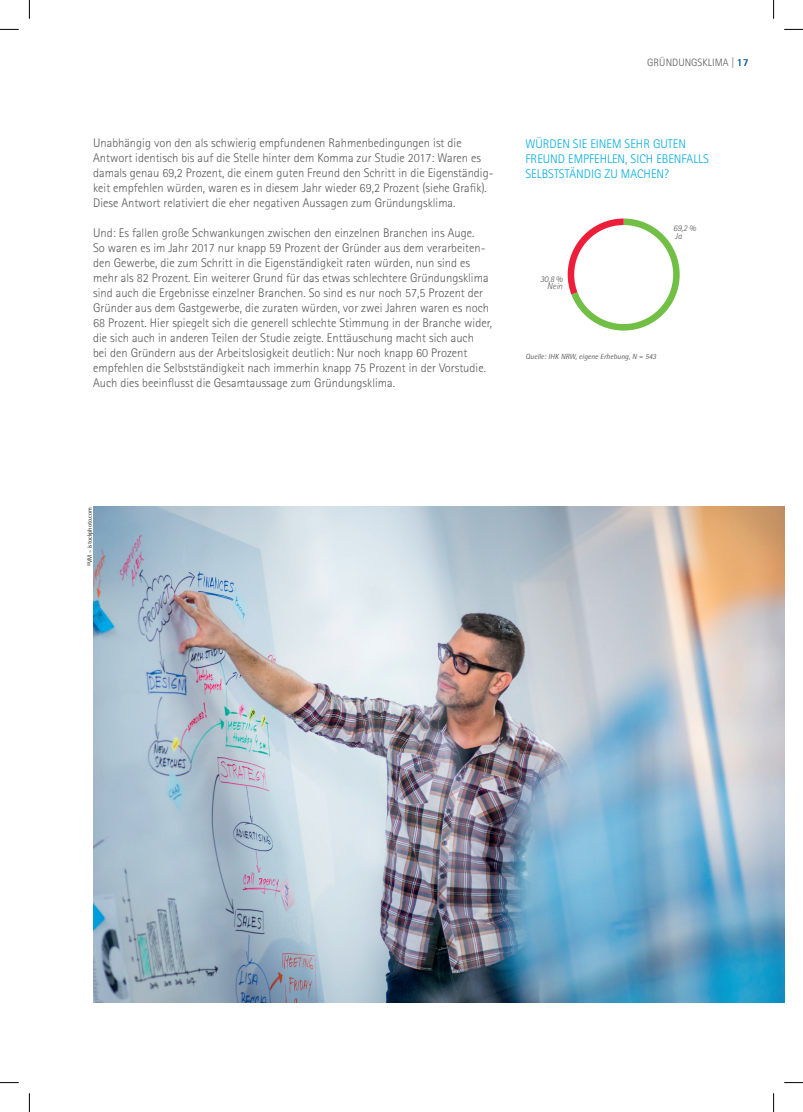
<style>
.page{position:relative;width:803px;height:1112px;background:#fff}
.page>*{position:absolute;margin:0;border:0;box-sizing:border-box;transform-origin:0 0}
.t1{font:300 12.5px/15px "AT Rotis Sans Serif";color:#57585a}
.t2{font:300 12.5px/15px "AT Rotis Sans Serif";color:#00acdd}
.t3{font:300 10.62px "AT Rotis Sans Serif";letter-spacing:.005em;color:#57585a}
.t4{font:italic 300 8.75px/7.5px "AT Rotis Sans Serif";color:#57585a}
.t5{font:italic 7.5px "Rotis Semi Sans";color:#57585a}
.t6{font:6.25px "Rotis Semi Sans";color:#231f20}
.s1{font-weight:800;color:#005190}
</style>
<div class="page">
<svg style="left:568px;top:218px;width:112px;height:112px"></svg>
<img style="left:93px;top:507px;width:691px;height:495px">
<svg style="left:0;top:29px;width:19px;height:1px"></svg>
<svg style="left:784px;top:29px;width:19px;height:1px"></svg>
<svg style="left:0;top:1082px;width:19px;height:1px"></svg>
<svg style="left:784px;top:1082px;width:19px;height:1px"></svg>
<svg style="left:29px;top:0;width:1px;height:19px"></svg>
<svg style="left:29px;top:1093px;width:1px;height:18px"></svg>
<svg style="left:773px;top:0;width:1px;height:19px"></svg>
<svg style="left:773px;top:1093px;width:1px;height:18px"></svg>
<p class="t1" style="left:93px;top:135px;width:402px">Unabhängig von den als schwierig empfundenen Rahmenbedingungen ist die Antwort identisch bis auf die Stelle hinter dem Komma zur Studie 2017: Waren es damals genau 69,2 Prozent, die einem guten Freund den Schritt in die Eigenständig&shy;keit empfehlen würden, waren es in diesem Jahr wieder 69,2 Prozent (siehe Grafik).<br>Diese Antwort relativiert die eher negativen Aussagen zum Gründungsklima.</p>
<p class="t1" style="left:93px;top:225px;width:401px">Und: Es fallen große Schwankungen zwischen den einzelnen Branchen ins Auge.<br>So waren es im Jahr 2017 nur knapp 59 Prozent der Gründer aus dem verarbeiten&shy;den Gewerbe, die zum Schritt in die Eigenständigkeit raten würden, nun sind es mehr als 82 Prozent. Ein weiterer Grund für das etwas schlechtere Gründungsklima sind auch die Ergebnisse einzelner Branchen. So sind es nur noch 57,5 Prozent der Gründer aus dem Gastgewerbe, die zuraten würden, vor zwei Jahren waren es noch 68 Prozent. Hier spiegelt sich die generell schlechte Stimmung in der Branche wider, die sich auch in anderen Teilen der Studie zeigte. Enttäuschung macht sich auch<br>bei den Gründern aus der Arbeitslosigkeit deutlich: Nur noch knapp 60 Prozent empfehlen die Selbstständigkeit nach immerhin knapp 75 Prozent in der Vorstudie.<br>Auch dies beeinflusst die Gesamtaussage zum Gründungsklima.</p>
<p class="t3" style="left:647px;top:56px;width:103px">GRÜNDUNGSKLIMA | <span class="s1">17</span></p>
<p class="t2" style="left:525px;top:136px;width:185px">WÜRDEN SIE EINEM SEHR GUTEN<br>FREUND EMPFEHLEN, SICH EBENFALLS<br>SELBSTSTÄNDIG ZU MACHEN?</p>
<p class="t4" style="left:540px;top:275px;width:24px;text-align:right">30,8 %<br>Nein</p>
<p class="t4" style="left:673px;top:225px;width:24px">69,2 %<br>Ja</p>
<p class="t5" style="left:525px;top:352px;width:132px">Quelle: IHK NRW, eigene Erhebung, N = 543</p>
<p class="t6" style="left:86px;top:566px;width:61px;rotate:-90deg">©VM – istockphoto.com</p>
</div>
